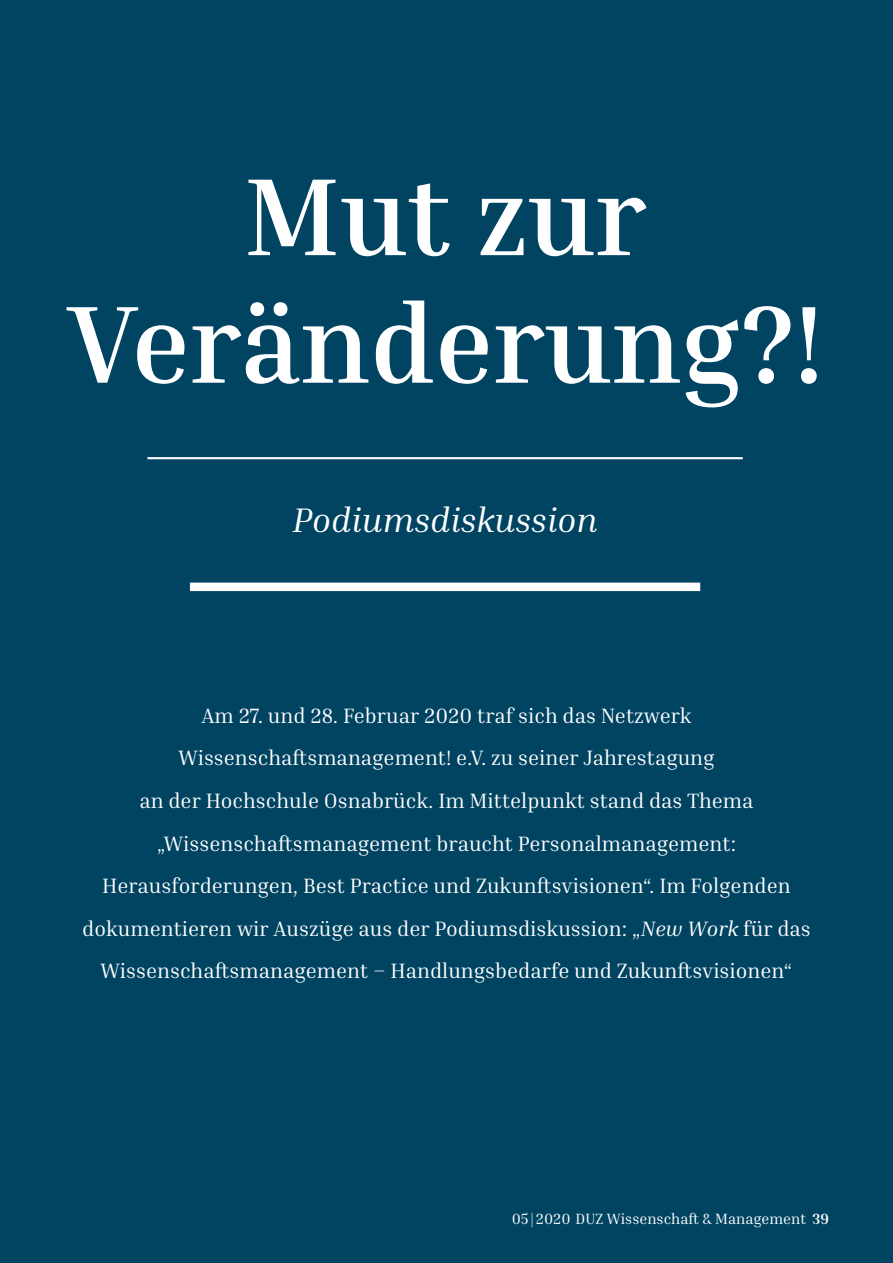
<style>
.page{position:relative;width:893px;height:1263px;background:#004462}
.page>*{position:absolute;margin:0;border:0;box-sizing:border-box;transform-origin:0 0}
.t1{font:700 111px/127.5px "Inria Serif";color:#fff;text-align:center}
.t2{font:italic 34.5px "Inria Serif";color:#fff}
.t3{font:21px/42.5px "Inria Serif";color:#fff;text-align:center}
.t4{font:15px "Inria Serif";color:#fff}
.s1{font-style:italic}
.s2{font-weight:700}
</style>
<div class="page">
<hr style="left:147px;top:457px;width:596px;height:2px;background:#fff">
<div style="left:190px;top:583px;width:510px;height:8px;background:#fff"></div>
<h1 class="t1" style="left:67px;top:151px;width:757px">Mut zur<br>Veränderung?!</h1>
<h2 class="t2" style="left:292px;top:498px;width:307px">Podiumsdiskussion</h2>
<p class="t3" style="left:82px;top:694px;width:730px">Am 27. und 28. Februar 2020 traf sich das Netzwerk Wissenschaftsmanagement! e.V. zu seiner Jahrestagung<br>an der Hochschule Osnabrück. Im Mittelpunkt stand das Thema „Wissenschaftsmanagement braucht Personalmanagement:<br>Herausforderungen, Best Practice und Zukunftsvisionen“. Im Folgenden dokumentieren wir Auszüge aus der Podiumsdiskussion: „<span class="s1">New Work</span> für das Wissenschaftsmanagement – Handlungsbedarfe und Zukunftsvisionen“</p>
<p class="t4" style="left:512px;top:1209px;width:319px">05|2020 DUZ Wissenschaft &amp; Management <span class="s2">39</span></p>
</div>
